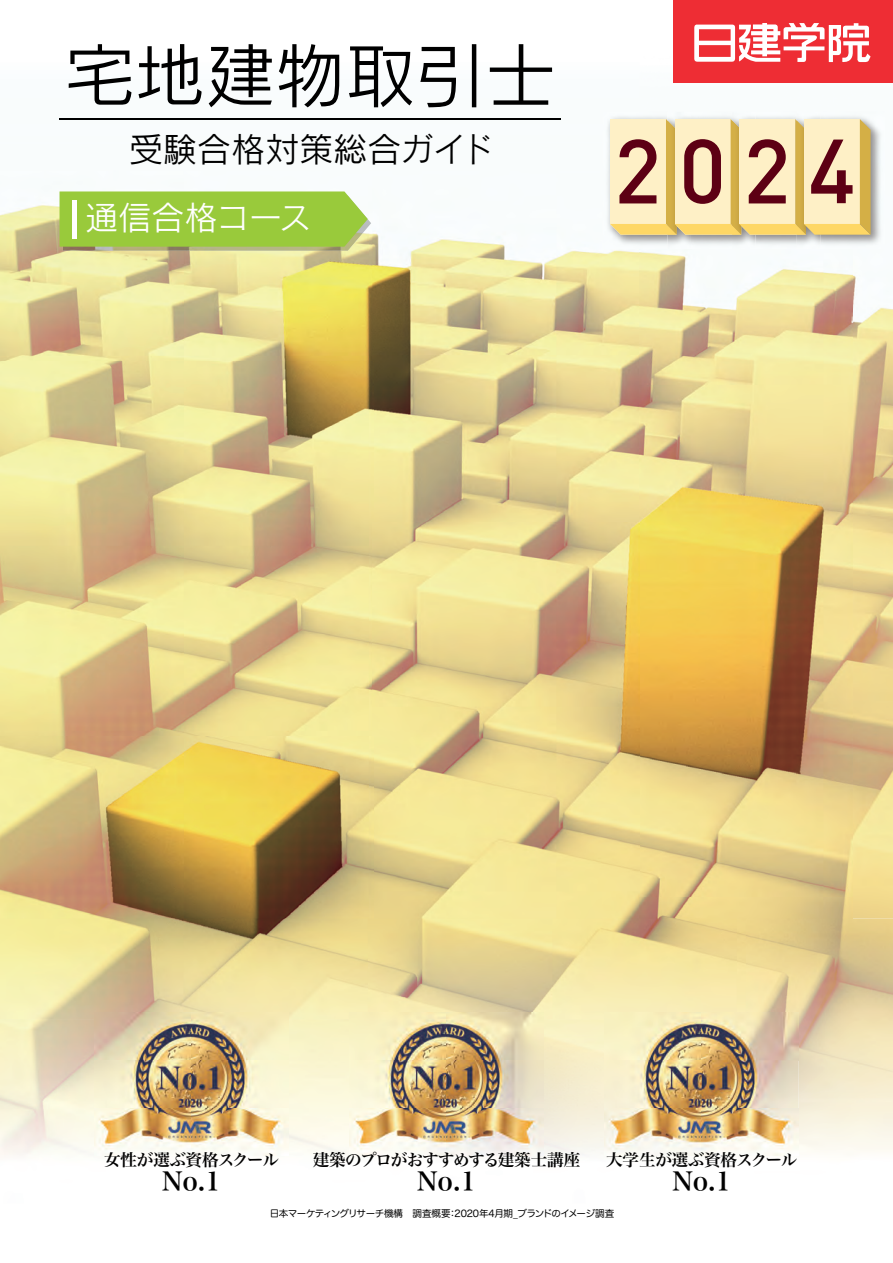
<style>
.page{position:relative;width:893px;height:1263px;background:#fff}
.page>*{position:absolute;margin:0;border:0;box-sizing:border-box;transform-origin:0 0}
.t1{font:500 89.4px "DINOT";color:#5d0014}
.t2{font:70.2px "Rodin Pro M";color:#000}
.t3{font:34.05px "Rodin Pro M";color:#000}
.t4{font:33.15px "Rodin Pro M";color:#fff}
.t5{font:25.5px "Hira Min Pro N W6";color:#000}
.t6{font:16.65px "Hira Min Pro N W6";letter-spacing:-.03em;color:#000}
.t7{font:16.65px "Hira Min Pro N W6";letter-spacing:-.065em;color:#000}
.t8{font:9.6px "Hira Maru Pro N W4";letter-spacing:-.045em;color:#000}
</style>
<div class="page">
<img style="left:0;top:118px;width:639px;height:800px">
<img style="left:853px;top:275px;width:40px;height:643px">
<img style="left:639px;top:249px;width:214px;height:669px">
<img style="left:0;top:918px;width:746px;height:101px">
<img style="left:746px;top:918px;width:147px;height:234px">
<img style="left:603px;top:116px;width:64px;height:133px">
<img style="left:667px;top:112px;width:24px;height:137px">
<img style="left:755px;top:116px;width:42px;height:129px">
<img style="left:820px;top:115px;width:61px;height:131px">
<svg style="left:610px;top:119px;width:261px;height:116px;background:#f7e4ad"></svg>
<img style="left:350px;top:1013px;width:193px;height:143px">
<img style="left:94px;top:1013px;width:194px;height:143px">
<img style="left:605px;top:1013px;width:194px;height:143px">
<hr style="left:60px;top:118px;width:501px;height:2px;background:#000">
<div style="left:673px;top:0;width:220px;height:83px;background:#ee2d34"></div>
<svg style="left:694px;top:23px;width:177px;height:39px"></svg>
<img style="left:63px;top:196px;width:308px;height:55px">
<svg style="left:60px;top:191px;width:308px;height:56px;background:#9ccb42"></svg>
<div style="left:72px;top:200px;width:5px;height:38px;background:#fff"></div>
<h2 class="t2" style="left:65px;top:30px;width:493px">宅地建物取引士</h2>
<h3 class="t3" style="left:129px;top:127px;width:366px">受験合格対策総合ガイド</h3>
<h3 class="t4" style="left:85px;top:196px;width:228px">通信合格コース</h3>
<h1 class="t1" style="left:614px;top:114px;width:243px">2024</h1>
<h3 class="t6" style="left:104px;top:1145px;width:176px">女性が選ぶ資格スクール</h3>
<h3 class="t5" style="left:162px;top:1159px;width:60px">No.1</h3>
<h3 class="t7" style="left:313px;top:1145px;width:269px">建築のプロがおすすめする建築士講座</h3>
<h3 class="t5" style="left:417px;top:1159px;width:60px">No.1</h3>
<h3 class="t6" style="left:606px;top:1145px;width:193px">大学生が選ぶ資格スクール</h3>
<h3 class="t5" style="left:672px;top:1159px;width:60px">No.1</h3>
<p class="t8" style="left:270px;top:1205px;width:346px">日本マーケティングリサーチ機構　調査概要：2020年4月期_ブランドのイメージ調査</p>
</div>
